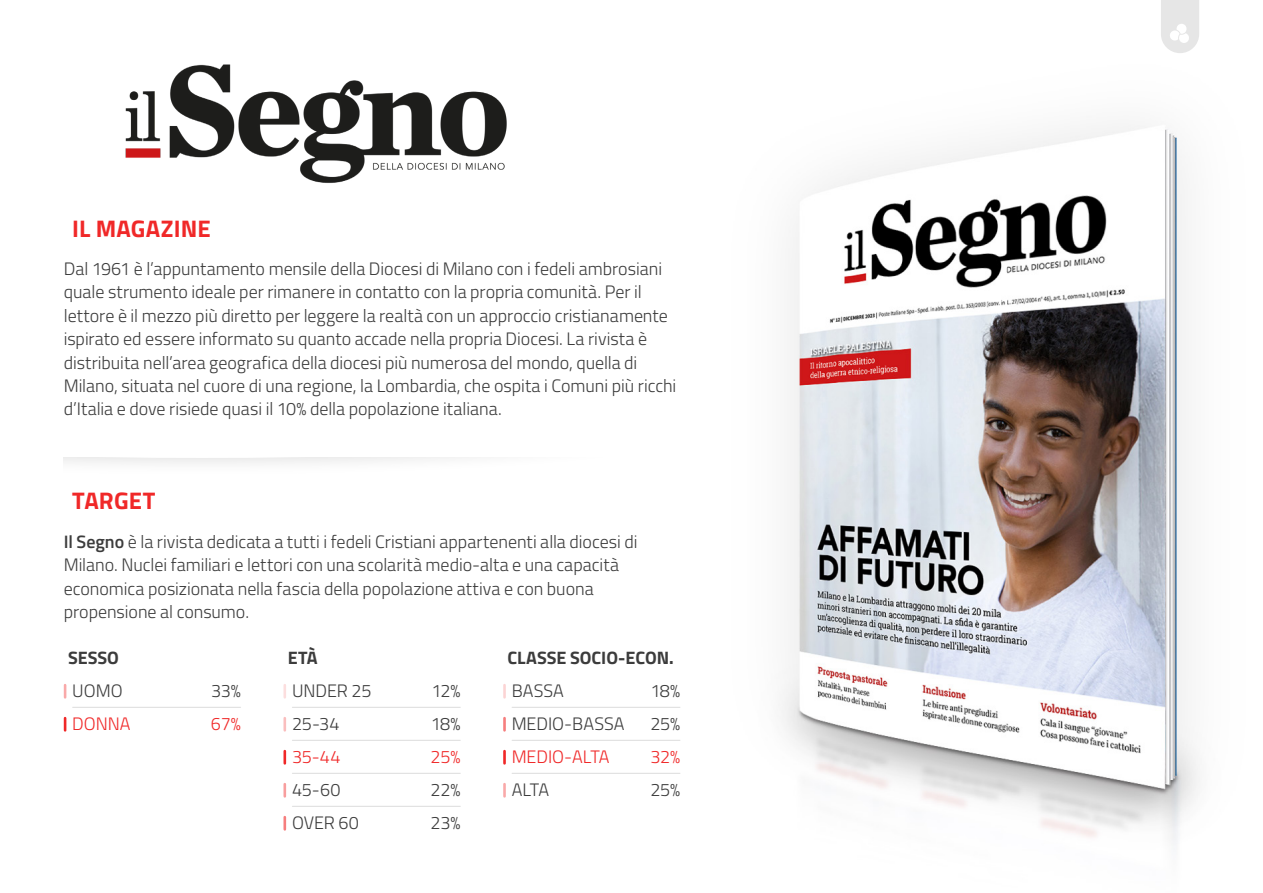
<style>
.page{position:relative;width:1263px;height:893px;background:#fff}
.page>*{position:absolute;margin:0;border:0;box-sizing:border-box;transform-origin:0 0}
.t1{font:700 24px "Titillium Web";letter-spacing:.005em;color:#f02828}
.t2{font:300 18px/23.4px "Titillium Web";letter-spacing:-.005em;color:#3c3c3c}
.t3{font:300 18px "Titillium Web";letter-spacing:-.005em;color:#f02828}
.t4{font:700 18px "Titillium Web";letter-spacing:-.005em;color:#3c3c3c}
.s1{font-weight:600}
</style>
<div class="page">
<img style="left:781px;top:125px;width:419px;height:720px">
<img style="left:125px;top:64px;width:382px;height:119px">
<svg style="left:64px;top:458px;width:385px;height:1px"></svg>
<hr style="left:512px;top:773px;width:168px;height:1px;background:#dcdcdc">
<hr style="left:512px;top:740px;width:168px;height:1px;background:#dcdcdc">
<hr style="left:512px;top:707px;width:168px;height:1px;background:#dcdcdc">
<hr style="left:73px;top:707px;width:168px;height:1px;background:#dcdcdc">
<hr style="left:292px;top:806px;width:168px;height:1px;background:#dcdcdc">
<hr style="left:292px;top:773px;width:168px;height:1px;background:#dcdcdc">
<hr style="left:292px;top:740px;width:168px;height:1px;background:#dcdcdc">
<hr style="left:292px;top:707px;width:168px;height:1px;background:#dcdcdc">
<svg style="left:283px;top:718px;width:3px;height:12px"></svg>
<svg style="left:283px;top:685px;width:3px;height:12px"></svg>
<svg style="left:283px;top:784px;width:3px;height:12px"></svg>
<svg style="left:283px;top:751px;width:3px;height:12px"></svg>
<svg style="left:283px;top:817px;width:3px;height:12px"></svg>
<svg style="left:503px;top:718px;width:3px;height:12px"></svg>
<svg style="left:503px;top:685px;width:3px;height:12px"></svg>
<svg style="left:503px;top:784px;width:3px;height:12px"></svg>
<svg style="left:503px;top:751px;width:3px;height:12px"></svg>
<svg style="left:64px;top:718px;width:2px;height:12px"></svg>
<svg style="left:64px;top:685px;width:2px;height:12px"></svg>
<svg style="left:1161px;top:0;width:38px;height:53px"></svg>
<h1 class="t1" style="left:72px;top:210px;width:140px">IL MAGAZINE</h1>
<p class="t2" style="left:64px;top:256px;width:614px">Dal 1961 è l’appuntamento mensile della Diocesi di Milano con i fedeli ambrosiani quale strumento ideale per rimanere in contatto con la propria comunità. Per il lettore è il mezzo più diretto per leggere la realtà con un approccio cristianamente ispirato ed essere informato su quanto accade nella propria Diocesi. La rivista è distribuita nell’area geografica della diocesi più numerosa del mondo, quella di Milano, situata nel cuore di una regione, la Lombardia, che ospita i Comuni più ricchi d’Italia e dove risiede quasi il 10% della popolazione italiana.</p>
<h1 class="t1" style="left:72px;top:482px;width:85px">TARGET</h1>
<p class="t2" style="left:64px;top:529px;width:575px"><span class="s1">Il Segno</span> è la rivista dedicata a tutti i fedeli Cristiani appartenenti alla diocesi di Milano. Nuclei familiari e lettori con una scolarità medio-alta e una capacità economica posizionata nella fascia della popolazione attiva e con buona propensione al consumo.</p>
<p class="t4" style="left:68px;top:644px;width:52px">SESSO</p>
<p class="t4" style="left:288px;top:644px;width:32px">ETÀ</p>
<p class="t4" style="left:507px;top:644px;width:168px">CLASSE SOCIO-ECON.</p>
<p class="t2" style="left:72px;top:678px;width:52px">UOMO</p>
<p class="t3" style="left:72px;top:711px;width:60px">DONNA</p>
<p class="t2" style="left:211px;top:678px;width:31px">33%</p>
<p class="t3" style="left:211px;top:711px;width:32px">67%</p>
<p class="t2" style="left:292px;top:673px;width:81px;line-height:33px">UNDER 25<br>25-34</p>
<p class="t3" style="left:292px;top:744px;width:50px">35-44</p>
<p class="t2" style="left:292px;top:772px;width:68px;line-height:33px">45-60<br>OVER 60</p>
<p class="t2" style="left:431px;top:673px;width:31px;line-height:33px">12%<br>18%</p>
<p class="t3" style="left:431px;top:744px;width:32px">25%</p>
<p class="t2" style="left:430px;top:772px;width:32px;line-height:33px">22%<br>23%</p>
<p class="t2" style="left:512px;top:673px;width:114px;line-height:33px">BASSA<br>MEDIO-BASSA</p>
<p class="t3" style="left:512px;top:744px;width:99px">MEDIO-ALTA</p>
<p class="t2" style="left:512px;top:777px;width:39px">ALTA</p>
<p class="t2" style="left:650px;top:673px;width:32px;line-height:33px">18%<br>25%</p>
<p class="t3" style="left:650px;top:744px;width:31px">32%</p>
<p class="t2" style="left:650px;top:777px;width:32px">25%</p>
</div>
